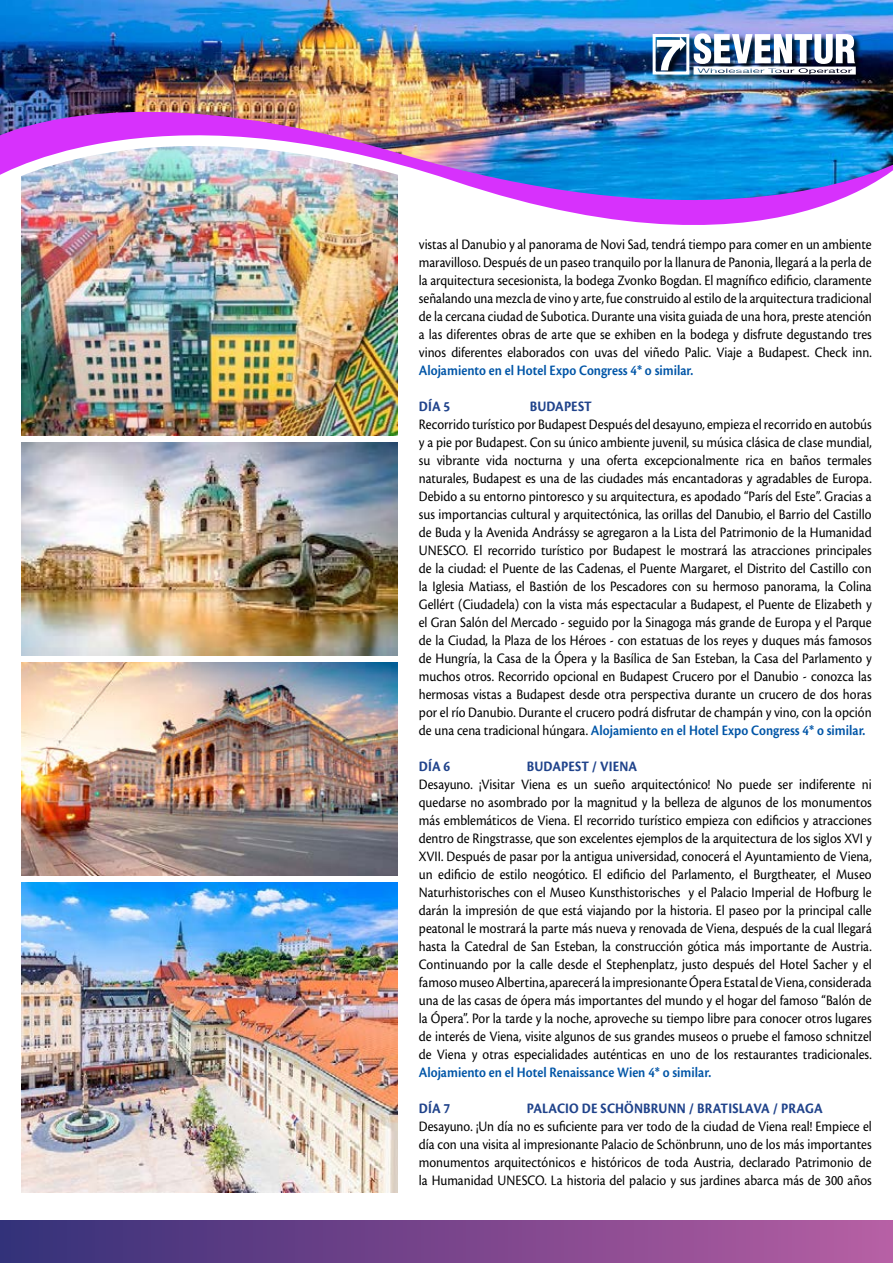
<style>
.page{position:relative;width:893px;height:1263px;background:#fff}
.page>*{position:absolute;margin:0;border:0;box-sizing:border-box;transform-origin:0 0}
.t1{font:15px/18px "Cronos Pro";color:#000;text-align:justify;scale:.9 1}
.t2{font:600 15px "Cronos Pro";color:#0055a7;scale:.9 1}
.t3{font:700 15px "Cronos Pro";letter-spacing:.005em;color:#20438b;scale:.9 1}
.s1{font-weight:600;color:#0055a7}
</style>
<div class="page">
<img style="left:21px;top:307px;width:377px;height:129px">
<img style="left:21px;top:442px;width:377px;height:213px">
<img style="left:21px;top:662px;width:377px;height:213px">
<img style="left:21px;top:882px;width:377px;height:311px">
<img style="left:21px;top:296px;width:377px;height:11px">
<img style="left:21px;top:202px;width:812px;height:94px">
<img style="left:0;top:0;width:893px;height:202px">
<div style="left:653px;top:34px;width:211px;height:49px;background:#000;opacity:.77"></div>
<div style="left:653px;top:34px;width:36px;height:41px;border:3px solid #fff"></div>
<svg style="left:657px;top:37px;width:29px;height:33px"></svg>
<img style="left:694px;top:33px;width:162px;height:42px">
<div style="left:0;top:1220px;width:893px;height:43px;background:linear-gradient(to right,#362f78,#b85da2)"></div>
<p class="t1" style="left:419px;top:235px;width:505px">vistas al Danubio y al panorama de Novi Sad, tendrá tiempo para comer en un ambiente maravilloso. Después de un paseo tranquilo por la llanura de Panonia, llegará a la perla de la arquitectura secesionista, la bodega Zvonko Bogdan. El magnífico edificio, claramente señalando una mezcla de vino y arte, fue construido al estilo de la arquitectura tradicional de la cercana ciudad de Subotica. Durante una visita guiada de una hora, preste atención a las diferentes obras de arte que se exhiben en la bodega y disfrute degustando tres vinos diferentes elaborados con uvas del viñedo Palic. Viaje a Budapest. Check inn.</p>
<p class="t2" style="left:419px;top:361px;width:306px">Alojamiento en el Hotel Expo Congress 4* o similar.</p>
<p class="t3" style="left:419px;top:397px;width:36px">DÍA 5</p>
<p class="t3" style="left:530px;top:397px;width:71px">BUDAPEST</p>
<p class="t1" style="left:419px;top:415px;width:505px">Recorrido turístico por Budapest Después del desayuno, empieza el recorrido en autobús y a pie por Budapest. Con su único ambiente juvenil, su música clásica de clase mundial, su vibrante vida nocturna y una oferta excepcionalmente rica en baños termales naturales, Budapest es una de las ciudades más encantadoras y agradables de Europa.<br>Debido a su entorno pintoresco y su arquitectura, es apodado “París del Este”. Gracias a sus importancias cultural y arquitectónica, las orillas del Danubio, el Barrio del Castillo de Buda y la Avenida Andrássy se agregaron a la Lista del Patrimonio de la Humanidad UNESCO. El recorrido turístico por Budapest le mostrará las atracciones principales de la ciudad: el Puente de las Cadenas, el Puente Margaret, el Distrito del Castillo con la Iglesia Matiass, el Bastión de los Pescadores con su hermoso panorama, la Colina Gellért (Ciudadela) con la vista más espectacular a Budapest, el Puente de Elizabeth y el Gran Salón del Mercado - seguido por la Sinagoga más grande de Europa y el Parque de la Ciudad, la Plaza de los Héroes - con estatuas de los reyes y duques más famosos de Hungría, la Casa de la Ópera y la Basílica de San Esteban, la Casa del Parlamento y muchos otros. Recorrido opcional en Budapest Crucero por el Danubio - conozca las hermosas vistas a Budapest desde otra perspectiva durante un crucero de dos horas por el río Danubio. Durante el crucero podrá disfrutar de champán y vino, con la opción de una cena tradicional húngara. <span class="s1">Alojamiento en el Hotel Expo Congress 4* o similar.</span></p>
<p class="t3" style="left:419px;top:757px;width:36px">DÍA 6</p>
<p class="t3" style="left:527px;top:757px;width:124px">BUDAPEST / VIENA</p>
<p class="t1" style="left:419px;top:775px;width:505px">Desayuno. ¡Visitar Viena es un sueño arquitectónico! No puede ser indiferente ni quedarse no asombrado por la magnitud y la belleza de algunos de los monumentos más emblemáticos de Viena. El recorrido turístico empieza con edificios y atracciones dentro de Ringstrasse, que son excelentes ejemplos de la arquitectura de los siglos XVI y XVII. Después de pasar por la antigua universidad, conocerá el Ayuntamiento de Viena, un edificio de estilo neogótico. El edificio del Parlamento, el Burgtheater, el Museo Naturhistorisches con el Museo Kunsthistorisches y el Palacio Imperial de Hofburg le darán la impresión de que está viajando por la historia. El paseo por la principal calle peatonal le mostrará la parte más nueva y renovada de Viena, después de la cual llegará hasta la Catedral de San Esteban, la construcción gótica más importante de Austria.<br>Continuando por la calle desde el Stephenplatz, justo después del Hotel Sacher y el famoso museo Albertina, aparecerá la impresionante Ópera Estatal de Viena, considerada una de las casas de ópera más importantes del mundo y el hogar del famoso “Balón de la Ópera”. Por la tarde y la noche, aproveche su tiempo libre para conocer otros lugares de interés de Viena, visite algunos de sus grandes museos o pruebe el famoso schnitzel de Viena y otras especialidades auténticas en uno de los restaurantes tradicionales.</p>
<p class="t2" style="left:419px;top:1063px;width:326px">Alojamiento en el Hotel Renaissance Wien 4* o similar.</p>
<p class="t3" style="left:419px;top:1099px;width:36px">DÍA 7</p>
<p class="t3" style="left:527px;top:1099px;width:330px">PALACIO DE SCHÖNBRUNN / BRATISLAVA / PRAGA</p>
<p class="t1" style="left:419px;top:1117px;width:505px">Desayuno. ¡Un día no es suficiente para ver todo de la ciudad de Viena real! Empiece el día con una visita al impresionante Palacio de Schönbrunn, uno de los más importantes monumentos arquitectónicos e históricos de toda Austria, declarado Patrimonio de la Humanidad UNESCO. La historia del palacio y sus jardines abarca más de 300 años</p>
</div>
